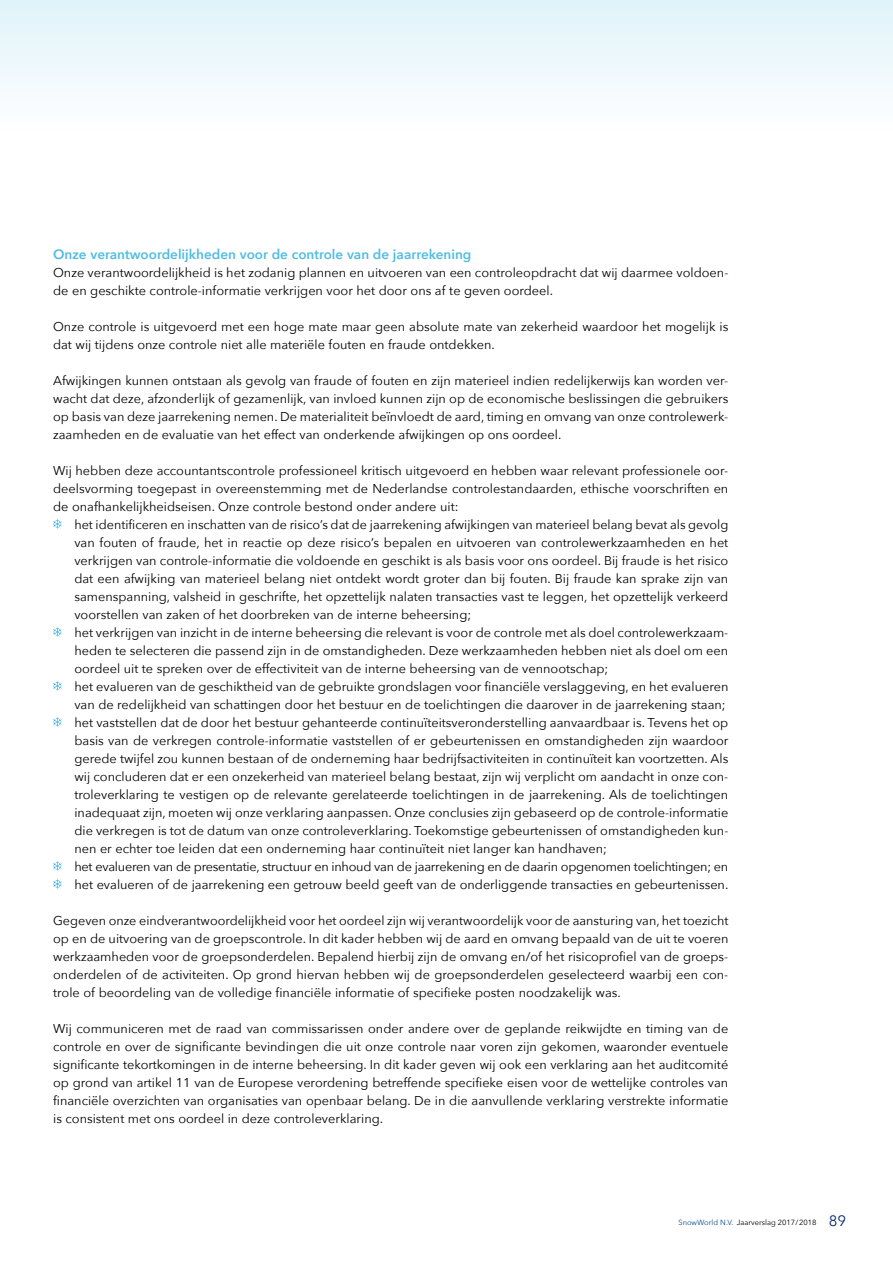
<style>
.page{position:relative;width:893px;height:1263px;background:#fff}
.page>*{position:absolute;margin:0;border:0;box-sizing:border-box;transform-origin:0 0}
.t1{font:600 13.5px "Avenir Next";color:#50bce3}
.t2{font:12.75px/18px "Avenir Next";color:#000;text-align:justify}
.t3{font:7.5px "Avenir Next";color:#000}
.s1{color:#004e93}
.s2{font-size:15px;color:#042870}
</style>
<div class="page">
<svg style="left:0;top:0;width:893px;height:90px;fill:#eaf7fb"></svg>
<svg style="left:53px;top:519px;width:9px;height:10px"></svg>
<svg style="left:53px;top:627px;width:9px;height:10px"></svg>
<svg style="left:53px;top:681px;width:9px;height:10px"></svg>
<svg style="left:53px;top:717px;width:9px;height:10px"></svg>
<svg style="left:53px;top:861px;width:9px;height:10px"></svg>
<svg style="left:53px;top:879px;width:9px;height:10px"></svg>
<p class="t1" style="left:53px;top:242px;width:420px">Onze verantwoordelijkheden voor de controle van de jaarrekening</p>
<p class="t2" style="left:53px;top:263px;width:677px">Onze verantwoordelijkheid is het zodanig plannen en uitvoeren van een controleopdracht dat wij daarmee voldoen&shy;de en geschikte controle-informatie verkrijgen voor het door ons af te geven oordeel.</p>
<p class="t2" style="left:53px;top:317px;width:677px">Onze controle is uitgevoerd met een hoge mate maar geen absolute mate van zekerheid waardoor het mogelijk is dat wij tijdens onze controle niet alle materiële fouten en fraude ontdekken.</p>
<p class="t2" style="left:53px;top:371px;width:677px">Afwijkingen kunnen ontstaan als gevolg van fraude of fouten en zijn materieel indien redelijkerwijs kan worden ver&shy;wacht dat deze, afzonderlijk of gezamenlijk, van invloed kunnen zijn op de economische beslissingen die gebruikers op basis van deze jaarrekening nemen. De materialiteit beïnvloedt de aard, timing en omvang van onze controlewerk&shy;zaamheden en de evaluatie van het effect van onderkende afwijkingen op ons oordeel.</p>
<p class="t2" style="left:53px;top:461px;width:677px">Wij hebben deze accountantscontrole professioneel kritisch uitgevoerd en hebben waar relevant professionele oor&shy;deelsvorming toegepast in overeenstemming met de Nederlandse controlestandaarden, ethische voorschriften en de onafhankelijkheidseisen. Onze controle bestond onder andere uit:</p>
<p class="t2" style="left:74px;top:515px;width:655px;text-align:left">het identificeren en inschatten van de risico’s dat de jaarrekening afwijkingen van materieel belang bevat als gevolg van fouten of fraude, het in reactie op deze risico’s bepalen en uitvoeren van controlewerkzaamheden en het verkrijgen van controle-informatie die voldoende en geschikt is als basis voor ons oordeel. Bij fraude is het risico dat een afwijking van materieel belang niet ontdekt wordt groter dan bij fouten. Bij fraude kan sprake zijn van samenspanning, valsheid in geschrifte, het opzettelijk nalaten transacties vast te leggen, het opzettelijk verkeerd voorstellen van zaken of het doorbreken van de interne beheersing;<br>het verkrijgen van inzicht in de interne beheersing die relevant is voor de controle met als doel controlewerkzaam&shy;heden te selecteren die passend zijn in de omstandigheden. Deze werkzaamheden hebben niet als doel om een oordeel uit te spreken over de effectiviteit van de interne beheersing van de vennootschap;<br>het evalueren van de geschiktheid van de gebruikte grondslagen voor financiële verslaggeving, en het evalueren van de redelijkheid van schattingen door het bestuur en de toelichtingen die daarover in de jaarrekening staan; het vaststellen dat de door het bestuur gehanteerde continuïteitsveronderstelling aanvaardbaar is. Tevens het op basis van de verkregen controle-informatie vaststellen of er gebeurtenissen en omstandigheden zijn waardoor gerede twijfel zou kunnen bestaan of de onderneming haar bedrijfsactiviteiten in continuïteit kan voortzetten. Als wij concluderen dat er een onzekerheid van materieel belang bestaat, zijn wij verplicht om aandacht in onze con&shy;troleverklaring te vestigen op de relevante gerelateerde toelichtingen in de jaarrekening. Als de toelichtingen inadequaat zijn, moeten wij onze verklaring aanpassen. Onze conclusies zijn gebaseerd op de controle-informatie die verkregen is tot de datum van onze controleverklaring. Toekomstige gebeurtenissen of omstandigheden kun&shy;nen er echter toe leiden dat een onderneming haar continuïteit niet langer kan handhaven;<br>het evalueren van de presentatie, structuur en inhoud van de jaarrekening en de daarin opgenomen toelichtingen; en het evalueren of de jaarrekening een getrouw beeld geeft van de onderliggende transacties en gebeurtenissen.</p>
<p class="t2" style="left:53px;top:911px;width:677px">Gegeven onze eindverantwoordelijkheid voor het oordeel zijn wij verantwoordelijk voor de aansturing van, het toezicht op en de uitvoering van de groepscontrole. In dit kader hebben wij de aard en omvang bepaald van de uit te voeren werkzaamheden voor de groepsonderdelen. Bepalend hierbij zijn de omvang en/of het risicoprofiel van de groeps&shy;onderdelen of de activiteiten. Op grond hiervan hebben wij de groepsonderdelen geselecteerd waarbij een con&shy;trole of beoordeling van de volledige financiële informatie of specifieke posten noodzakelijk was.</p>
<p class="t2" style="left:53px;top:1019px;width:677px">Wij communiceren met de raad van commissarissen onder andere over de geplande reikwijdte en timing van de controle en over de significante bevindingen die uit onze controle naar voren zijn gekomen, waaronder eventuele significante tekortkomingen in de interne beheersing. In dit kader geven wij ook een verklaring aan het auditcomité op grond van artikel 11 van de Europese verordening betreffende specifieke eisen voor de wettelijke controles van financiële overzichten van organisaties van openbaar belang. De in die aanvullende verklaring verstrekte informatie is consistent met ons oordeel in deze controleverklaring.</p>
<p class="t3" style="left:678px;top:1216px;width:169px"><span class="s1">SnowWorld N.V.</span> Jaarverslag 2017/2018 <span class="s2">89</span></p>
</div>
